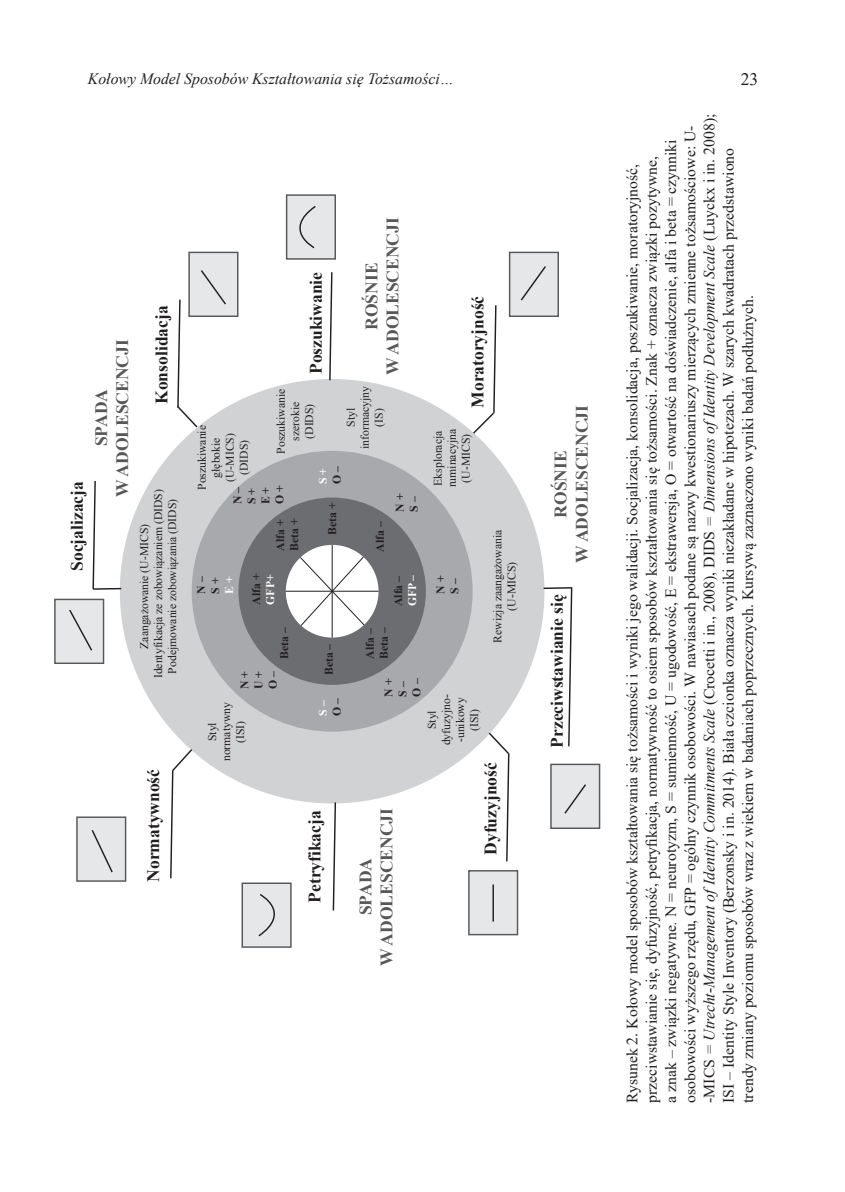
<style>
.page{position:relative;width:845px;height:1192px;background:#fff}
.page>*{position:absolute;margin:0;border:0;box-sizing:border-box;transform-origin:0 0}
.t1{font:700 17.5px "Times New Roman";color:#231f20}
.t2{font:italic 17.5px "Times New Roman";color:#231f20}
.t3{font:700 17.5px/21px "Times New Roman";color:#57585a;text-align:center}
.t4{font:17.5px "Times New Roman";color:#231f20}
.t5{font:15.75px/19.2px "Times New Roman";color:#231f20}
.t6{font:italic 15.75px "Times New Roman";color:#231f20}
.t7{font:11.72px/14px "Times New Roman";color:#231f20;text-align:center}
.t8{font:700 11.72px/14px "Times New Roman";color:#231f20}
.t9{font:700 11.72px "Times New Roman";color:#fff}
.s1{font-style:italic}
</style>
<div class="page">
<div style="left:120px;top:379px;width:424px;height:424px;background:#d1d2d4;border-radius:50%"></div>
<div style="left:192px;top:451px;width:280px;height:280px;background:#a8a9ad;border-radius:50%"></div>
<div style="left:238px;top:497px;width:187px;height:187px;background:#6c6d70;border-radius:50%"></div>
<div style="left:286px;top:545px;width:92px;height:92px;background:#fff;border-radius:50%"></div>
<svg style="left:299px;top:556px;width:66px;height:70px"></svg>
<hr style="left:286px;top:591px;width:92px;height:1px;background:#231f20">
<hr style="left:332px;top:545px;width:1px;height:92px;background:#231f20">
<svg style="left:329px;top:272px;width:4px;height:109px"></svg>
<svg style="left:332px;top:802px;width:4px;height:109px"></svg>
<svg style="left:568px;top:587px;width:5px;height:160px"></svg>
<svg style="left:92px;top:481px;width:29px;height:109px"></svg>
<svg style="left:170px;top:747px;width:22px;height:132px"></svg>
<svg style="left:473px;top:305px;width:24px;height:130px"></svg>
<svg style="left:487px;top:731px;width:23px;height:131px"></svg>
<hr style="left:543px;top:587px;width:28px;height:2px;background:#231f20">
<div style="left:77px;top:817px;width:48px;height:64px;background:#e6e7e9"></div>
<div style="left:76px;top:816px;width:50px;height:65px;border:1px solid #57585a"></div>
<div style="left:55px;top:599px;width:48px;height:64px;background:#e6e7e9"></div>
<div style="left:54px;top:598px;width:50px;height:66px;border:1px solid #57585a"></div>
<div style="left:242px;top:883px;width:49px;height:64px;background:#e6e7e9"></div>
<div style="left:241px;top:882px;width:50px;height:65px;border:1px solid #57585a"></div>
<div style="left:468px;top:870px;width:49px;height:64px;background:#e6e7e9"></div>
<div style="left:468px;top:870px;width:50px;height:65px;border:1px solid #57585a"></div>
<div style="left:550px;top:764px;width:49px;height:64px;background:#e6e7e9"></div>
<div style="left:550px;top:763px;width:50px;height:65px;border:1px solid #57585a"></div>
<div style="left:509px;top:252px;width:49px;height:64px;background:#e6e7e9"></div>
<div style="left:508px;top:252px;width:50px;height:65px;border:1px solid #57585a"></div>
<div style="left:286px;top:195px;width:49px;height:64px;background:#e6e7e9"></div>
<div style="left:286px;top:194px;width:50px;height:66px;border:1px solid #57585a"></div>
<div style="left:189px;top:252px;width:49px;height:64px;background:#e6e7e9"></div>
<div style="left:188px;top:252px;width:50px;height:65px;border:1px solid #57585a"></div>
<svg style="left:69px;top:609px;width:24px;height:42px"></svg>
<svg style="left:177px;top:268px;width:50px;height:160px"></svg>
<svg style="left:285px;top:204px;width:31px;height:45px"></svg>
<svg style="left:520px;top:266px;width:26px;height:35px"></svg>
<svg style="left:258px;top:893px;width:34px;height:44px"></svg>
<svg style="left:91px;top:830px;width:22px;height:43px"></svg>
<svg style="left:564px;top:784px;width:22px;height:30px"></svg>
<hr style="left:492px;top:884px;width:1px;height:37px;background:#231f20">
<p class="t6" style="left:88px;top:68px;width:367px">Kołowy Model Sposobów Kształtowania się Tożsamości…</p>
<p class="t4" style="left:740px;top:67px;width:19px">23</p>
<p class="t1" style="left:64px;top:570px;width:91px;rotate:-90deg">Socjalizacja</p>
<p class="t3" style="left:90px;top:497px;width:159px;rotate:-90deg">SPADA<br>W ADOLESCENCJI</p>
<p class="t1" style="left:149px;top:404px;width:100px;rotate:-90deg">Konsolidacja</p>
<p class="t7" style="left:137px;top:678px;width:190px;rotate:-90deg">Zaangażowanie (U-MICS)<br>Identyfikacja ze zobowiązaniem (DIDS)<br>Podejmowanie zobowiązania (DIDS)</p>
<p class="t1" style="left:140px;top:881px;width:114px;rotate:-90deg">Normatywność</p>
<p class="t3" style="left:360px;top:375px;width:159px;rotate:-90deg">ROŚNIE<br>W ADOLESCENCJI</p>
<p class="t1" style="left:303px;top:374px;width:104px;rotate:-90deg">Poszukiwanie</p>
<p class="t1" style="left:465px;top:408px;width:113px;rotate:-90deg">Moratoryjność</p>
<p class="t7" style="left:273px;top:453px;width:66px;rotate:-90deg">Poszukiwanie szerokie (DIDS)</p>
<p class="t7" style="left:343px;top:449px;width:64px;rotate:-90deg">Styl informacyjny (IS)</p>
<p class="t7" style="left:194px;top:490px;width:66px;rotate:-90deg">Poszukiwanie głębokie (U-MICS) (DIDS)</p>
<p class="t7" style="left:430px;top:487px;width:60px;rotate:-90deg">Eksploracja ruminacyjna (U-MICS)</p>
<p class="t9" style="left:314px;top:484px;width:18px;rotate:-90deg">S +</p>
<p class="t8" style="left:329px;top:484px;width:20px;rotate:-90deg">O –</p>
<p class="t8" style="left:230px;top:504px;width:20px;rotate:-90deg">N –<br>S +<br>E +<br>O +</p>
<p class="t8" style="left:392px;top:511px;width:20px;rotate:-90deg">N +<br>S –</p>
<p class="t8" style="left:325px;top:534px;width:34px;rotate:-90deg">Beta +</p>
<p class="t8" style="left:272px;top:550px;width:34px;rotate:-90deg">Alfa +<br>Beta +</p>
<p class="t8" style="left:372px;top:551px;width:32px;rotate:-90deg">Alfa –</p>
<p class="t7" style="left:490px;top:642px;width:114px;rotate:-90deg">Rewizja zaangażowania (U-MICS)</p>
<p class="t8" style="left:249px;top:604px;width:32px;rotate:-90deg">Alfa +</p>
<p class="t9" style="left:261px;top:604px;width:32px;rotate:-90deg">GFP+</p>
<p class="t8" style="left:390px;top:606px;width:32px;rotate:-90deg">Alfa –</p>
<p class="t9" style="left:403px;top:606px;width:33px;rotate:-90deg">GFP –</p>
<p class="t8" style="left:433px;top:593px;width:20px;rotate:-90deg">N +<br>S –</p>
<p class="t8" style="left:194px;top:593px;width:19px;rotate:-90deg">N –<br>S +</p>
<p class="t9" style="left:221px;top:593px;width:19px;rotate:-90deg">E +</p>
<p class="t8" style="left:277px;top:658px;width:33px;rotate:-90deg">Beta –</p>
<p class="t8" style="left:362px;top:658px;width:33px;rotate:-90deg">Alfa –<br>Beta –</p>
<p class="t8" style="left:321px;top:675px;width:33px;rotate:-90deg">Beta –</p>
<p class="t8" style="left:237px;top:689px;width:20px;text-align:justify;rotate:-90deg">N + U + O –</p>
<p class="t8" style="left:381px;top:696px;width:20px;rotate:-90deg">N +<br>S –<br>O –</p>
<p class="t7" style="left:424px;top:745px;width:53px;rotate:-90deg">Styl dyfuzyjno--unikowy (ISI)</p>
<p class="t9" style="left:314px;top:715px;width:17px;rotate:-90deg">S –</p>
<p class="t8" style="left:329px;top:715px;width:20px;rotate:-90deg">O –</p>
<p class="t7" style="left:205px;top:761px;width:61px;rotate:-90deg">Styl normatywny (ISI)</p>
<p class="t1" style="left:477px;top:854px;width:94px;rotate:-90deg">Dyfuzyjność</p>
<p class="t3" style="left:354px;top:966px;width:159px;rotate:-90deg">SPADA<br>W ADOLESCENCJI</p>
<p class="t1" style="left:302px;top:902px;width:94px;rotate:-90deg">Petryfikacja</p>
<p class="t3" style="left:549px;top:563px;width:159px;rotate:-90deg">ROŚNIE<br>W ADOLESCENCJI</p>
<p class="t1" style="left:544px;top:747px;width:155px;rotate:-90deg">Przeciwstawianie się</p>
<p class="t5" style="left:622px;top:1102px;width:990px;rotate:-90deg">Rysunek 2. Kołowy model sposobów kształtowania się tożsamości i wyniki jego walidacji. Socjalizacja, konsolidacja, poszukiwanie, moratoryjność, przeciwstawianie się, dyfuzyjność, petryfikacja, normatywność to osiem sposobów kształtowania się tożsamości. Znak + oznacza związki pozytywne,<br>a znak – związki negatywne<span class="s1">.</span> N = neurotyzm, S = sumienność, U = ugodowość, E = ekstrawersja, O = otwartość na doświadczenie, alfa i beta = czynniki osobowości wyższego rzędu, GFP = ogólny czynnik osobowości. W nawiasach podane są nazwy kwestionariuszy mierzących zmienne tożsamościowe: U--MICS <span class="s1">= Utrecht-Management ofIdentity Commitments Scale</span> (Crocetti i in., 2008), DIDS <span class="s1">= Dimensions ofIdentity Development Scale</span> (Luyckx i in. 2008); ISI – Identity Style Inventory (Berzonsky i in. 2014). Biała czcionka oznacza wyniki niezakładane w hipotezach. W szarych kwadratach przedstawiono trendy zmiany poziomu sposobów wraz z wiekiem w badaniach poprzecznych. Kursywą zaznaczono wyniki badań podłużnych.</p>
<p class="t2" style="left:671px;top:975px;width:629px;rotate:-90deg">Rysunek 2. Kołowy model sposobów kształtowania się tożsamości i wyniki jego walidacji.</p>
</div>
